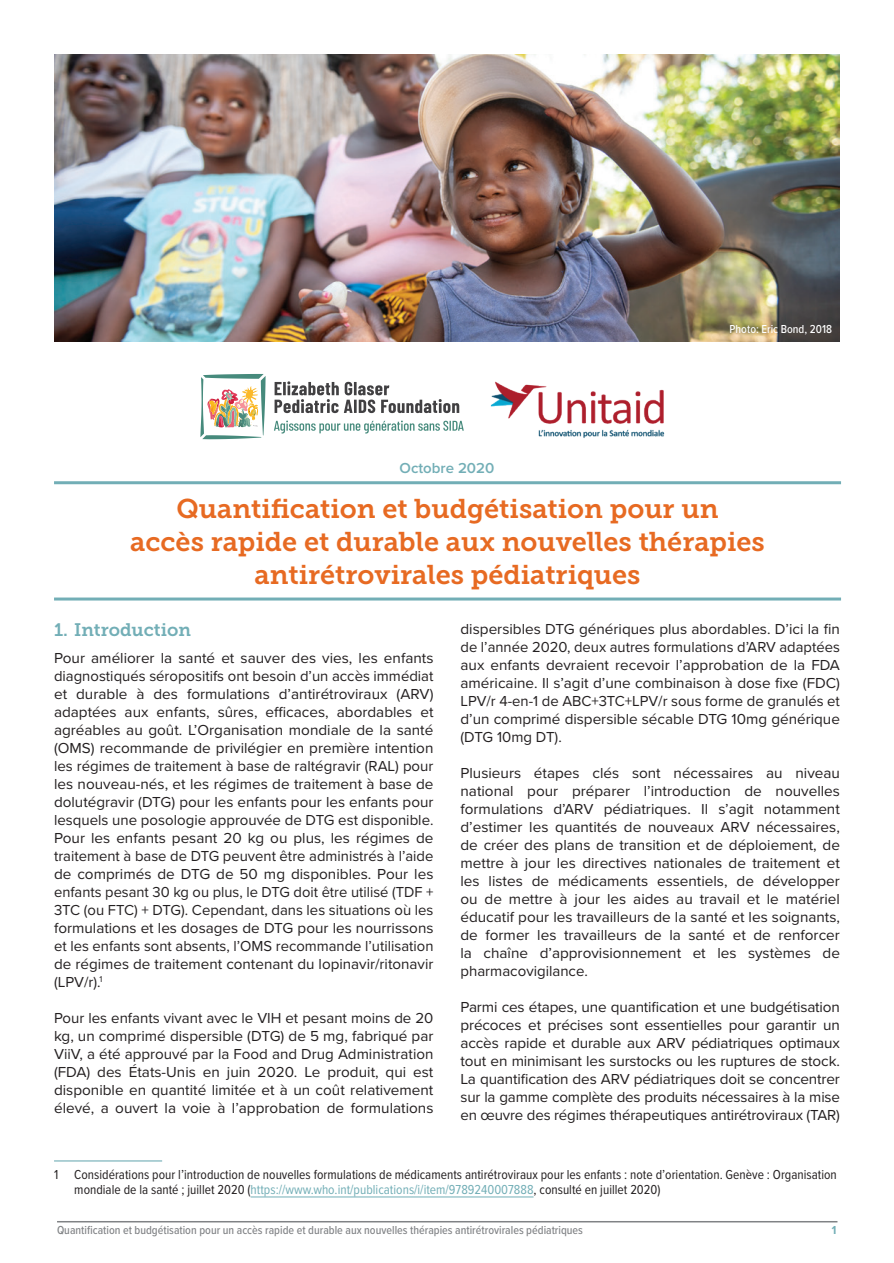
<style>
.page{position:relative;width:894px;height:1263px;background:#fff}
.page>*{position:absolute;margin:0;border:0;box-sizing:border-box;transform-origin:0 0}
.t1{font:27px/33px "Museo Slab 700";color:#e76a22;text-align:center}
.t2{font:18px "Museo Slab 700";color:#72aeb6}
.t3{font:15px/18px "Proxima Nova";color:#231f20;text-align:justify}
.t4{font:600 15px "Proxima Nova";color:#72aeb6}
.t5{font:13.5px/15px "Proxima Nova Cond";color:#231f20}
.t6{font:500 12px "Proxima Nova Cond";color:#808285}
.t7{font:500 12px "Proxima Nova Cond";color:#fff}
.t8{font:700 12px "Proxima Nova Cond";color:#72aeb6}
.s1{color:#72aeb6}
</style>
<div class="page">
<hr style="left:57px;top:1221px;width:780px;height:1px;background:#808285">
<hr style="left:54px;top:481px;width:786px;height:3px;background:#72aeb6">
<hr style="left:54px;top:597px;width:786px;height:3px;background:#72aeb6">
<hr style="left:54px;top:1160px;width:108px;height:1px;background:#72aeb6">
<hr style="left:250px;top:1196px;width:283px;height:1px;background:#72aeb6">
<img style="left:490px;top:381px;width:175px;height:57px">
<svg style="left:274px;top:420px;width:189px;height:13px"></svg>
<svg style="left:274px;top:381px;width:185px;height:32px"></svg>
<svg style="left:200px;top:374px;width:65px;height:65px"></svg>
<img style="left:54px;top:54px;width:785px;height:288px">
<p class="t4" style="left:399px;top:456px;width:96px">Octobre 2020</p>
<p class="t7" style="left:729px;top:320px;width:104px">Photo: Eric Bond, 2018</p>
<h1 class="t1" style="left:130px;top:492px;width:636px">Quantification et budgétisation pour un<br>accès rapide et durable aux nouvelles thérapies antirétrovirales pédiatriques</h1>
<p class="t2" style="left:54px;top:619px;width:138px">1. Introduction</p>
<p class="t3" style="left:54px;top:648px;width:381px">Pour améliorer la santé et sauver des vies, les enfants diagnostiqués séropositifs ont besoin d’un accès immédiat et durable à des formulations d’antirétroviraux (ARV) adaptées aux enfants, sûres, efficaces, abordables et agréables au goût. L’Organisation mondiale de la santé (OMS) recommande de privilégier en première intention les régimes de traitement à base de raltégravir (RAL) pour les nouveau-nés, et les régimes de traitement à base de dolutégravir (DTG) pour les enfants pour les enfants pour lesquels une posologie approuvée de DTG est disponible.<br>Pour les enfants pesant 20 kg ou plus, les régimes de traitement à base de DTG peuvent être administrés à l’aide de comprimés de DTG de 50 mg disponibles. Pour les enfants pesant 30 kg ou plus, le DTG doit être utilisé (TDF + 3TC (ou FTC) + DTG). Cependant, dans les situations où les formulations et les dosages de DTG pour les nourrissons et les enfants sont absents, l’OMS recommande l’utilisation de régimes de traitement contenant du lopinavir/ritonavir (LPV/r).<sup>1</sup></p>
<p class="t3" style="left:54px;top:1008px;width:381px">Pour les enfants vivant avec le VIH et pesant moins de 20 kg, un comprimé dispersible (DTG) de 5 mg, fabriqué par ViiV, a été approuvé par la Food and Drug Administration (FDA) des États-Unis en juin 2020. Le produit, qui est disponible en quantité limitée et à un coût relativement élevé, a ouvert la voie à l’approbation de formulations</p>
<p class="t3" style="left:460px;top:619px;width:381px">dispersibles DTG génériques plus abordables. D’ici la fin de l’année 2020, deux autres formulations d’ARV adaptées aux enfants devraient recevoir l’approbation de la FDA américaine. Il s’agit d’une combinaison à dose fixe (FDC)<br>LPV/r 4-en-1 de ABC+3TC+LPV/r sous forme de granulés et d’un comprimé dispersible sécable DTG 10mg générique (DTG 10mg DT).</p>
<p class="t3" style="left:460px;top:763px;width:381px">Plusieurs étapes clés sont nécessaires au niveau national pour préparer l’introduction de nouvelles formulations d’ARV pédiatriques. Il s’agit notamment d’estimer les quantités de nouveaux ARV nécessaires, de créer des plans de transition et de déploiement, de mettre à jour les directives nationales de traitement et les listes de médicaments essentiels, de développer ou de mettre à jour les aides au travail et le matériel éducatif pour les travailleurs de la santé et les soignants, de former les travailleurs de la santé et de renforcer la chaîne d’approvisionnement et les systèmes de pharmacovigilance.</p>
<p class="t3" style="left:460px;top:997px;width:381px">Parmi ces étapes, une quantification et une budgétisation précoces et précises sont essentielles pour garantir un accès rapide et durable aux ARV pédiatriques optimaux tout en minimisant les surstocks ou les ruptures de stock.<br>La quantification des ARV pédiatriques doit se concentrer sur la gamme complète des produits nécessaires à la mise en œuvre des régimes thérapeutiques antirétroviraux (TAR)</p>
<p class="t5" style="left:74px;top:1166px;width:763px;text-indent:-20px">1 Considérations pour l’introduction de nouvelles formulations de médicaments antirétroviraux pour les enfants : note d’orientation. Genève : Organisation mondiale de la santé ; juillet 2020 (<span class="s1">https://www.who.int/publications/i/item/9789240007888</span>, consulté en juillet 2020)</p>
<p class="t6" style="left:57px;top:1221px;width:527px">Quantification et budgétisation pour un accès rapide et durable aux nouvelles thérapies antirétrovirales pédiatriques</p>
<p class="t8" style="left:831px;top:1221px;width:6px">1</p>
</div>
